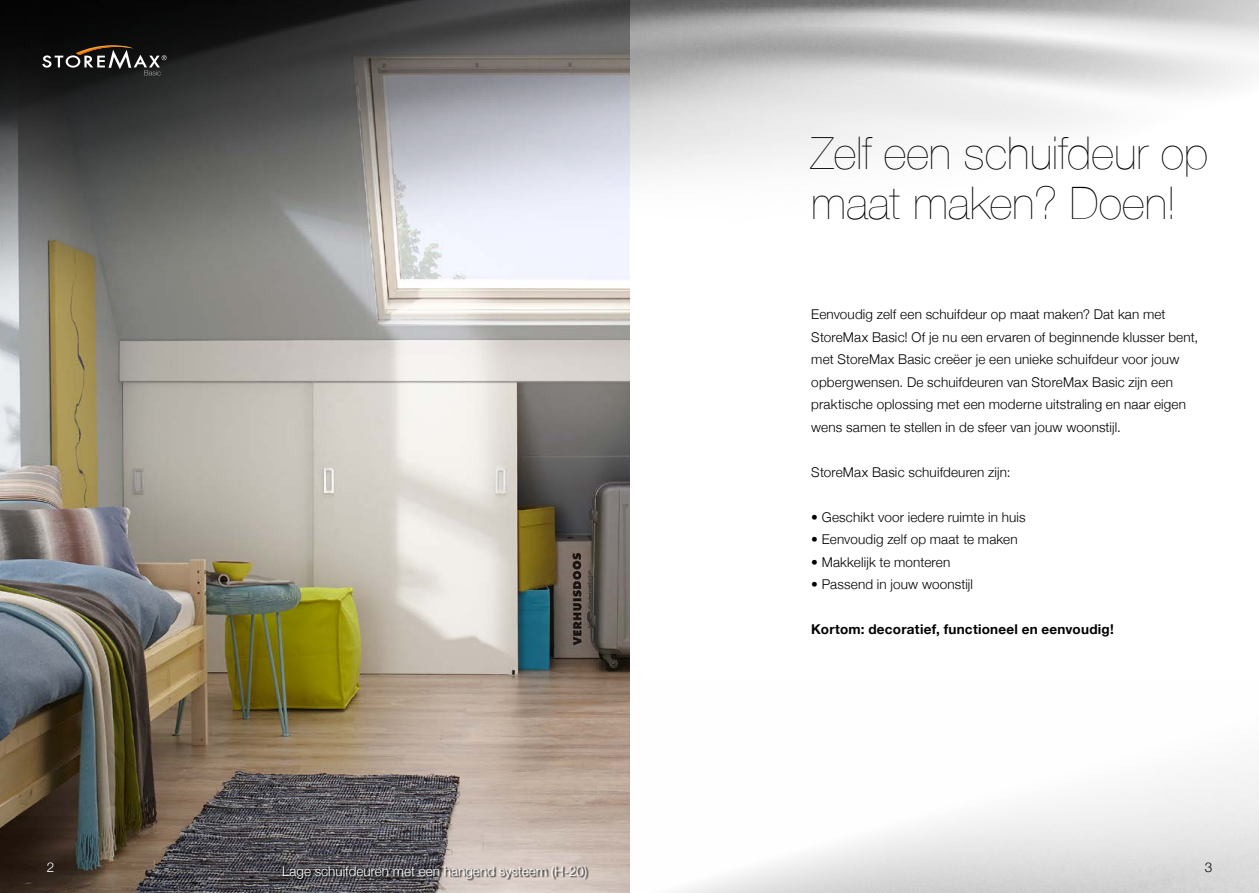
<style>
.page{position:relative;width:1259px;height:893px;background:#fff}
.page>*{position:absolute;margin:0;border:0;box-sizing:border-box;transform-origin:0 0}
.t1{font:200 45px/49.5px "Helvetica Neue";color:#000}
.t2{font:300 13.5px/22.5px "Helvetica Neue";letter-spacing:.01em;color:#000}
.t3{font:300 13.5px "Helvetica Neue";color:#fff}
.t4{font:700 13.5px "Helvetica Neue";letter-spacing:.02em;color:#000}
</style>
<div class="page">
<img style="left:0;top:415px;width:629px;height:478px">
<div style="left:283px;top:867px;width:305px;height:14px;background:#000;opacity:.85"></div>
<img style="left:0;top:0;width:1259px;height:415px">
<img style="left:629px;top:680px;width:630px;height:213px">
<svg style="left:42px;top:45px;width:125px;height:30px;background:#3b3835"></svg>
<h1 class="t1" style="left:811px;top:127px;width:398px">Zelf een schuifdeur op maat maken? Doen!</h1>
<p class="t2" style="left:811px;top:302px;width:388px">Eenvoudig zelf een schuifdeur op maat maken? Dat kan met StoreMax Basic! Of je nu een ervaren of beginnende klusser bent, met StoreMax Basic creëer je een unieke schuifdeur voor jouw opbergwensen. De schuifdeuren van StoreMax Basic zijn een praktische oplossing met een moderne uitstraling en naar eigen wens samen te stellen in de sfeer van jouw woonstijl.</p>
<p class="t2" style="left:811px;top:460px;width:201px">StoreMax Basic schuifdeuren zijn:</p>
<p class="t2" style="left:811px;top:505px;width:216px">• Geschikt voor iedere ruimte in huis</p>
<p class="t2" style="left:811px;top:527px;width:208px">• Eenvoudig zelf op maat te maken</p>
<p class="t2" style="left:811px;top:550px;width:140px">• Makkelijk te monteren</p>
<p class="t2" style="left:811px;top:572px;width:163px">• Passend in jouw woonstijl</p>
<p class="t4" style="left:811px;top:619px;width:304px">Kortom: decoratief, functioneel en eenvoudig!</p>
<p class="t3" style="left:47px;top:856px;width:9px">2</p>
<p class="t2" style="left:1204px;top:855px;width:9px">3</p>
<p class="t3" style="left:282px;top:861px;width:306px">Lage schuifdeuren met een hangend systeem (H-20)</p>
</div>
